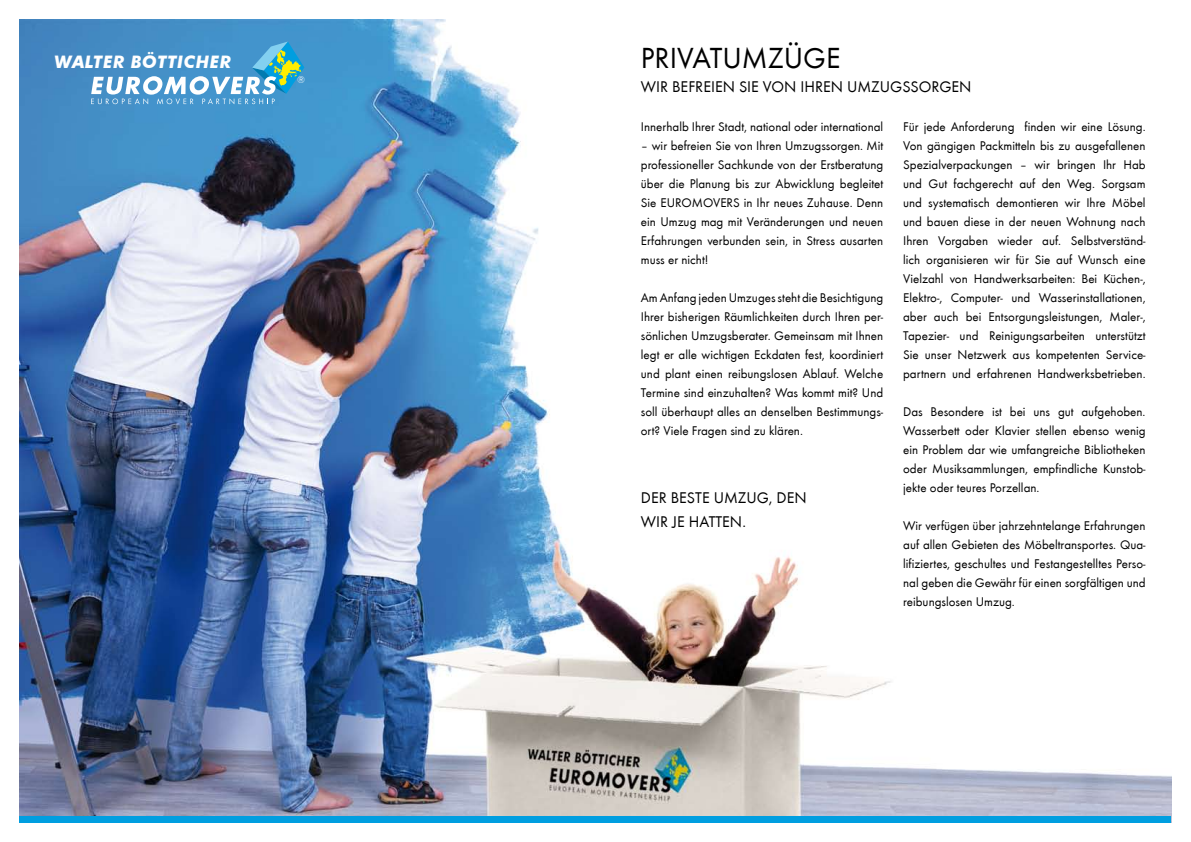
<style>
.page{position:relative;width:1191px;height:842px;background:#fff}
.page>*{position:absolute;margin:0;border:0;box-sizing:border-box;transform-origin:0 0}
.t1{font:30px "Futura T";color:#000}
.t2{font:italic 700 17.2px "Futura BT";letter-spacing:.03em;color:#fff}
.t3{font:16px/24px "Futura T";color:#000}
.t4{font:13px/19px "Futura T";color:#000;text-align:justify}
.t5{font:300 9.5px "Futura BT";color:#fff}
</style>
<div class="page">
<img style="left:20px;top:20px;width:1151px;height:796px">
<div style="left:20px;top:816px;width:1151px;height:6px;background:#009ee0"></div>
<svg style="left:91px;top:42px;width:213px;height:62px;background:#61a5cd"></svg>
<h2 class="t2" style="left:55px;top:52px;width:178px">WALTER BÖTTICHER</h2>
<p class="t5" style="left:297px;top:74px;width:9px">®</p>
<h1 class="t1" style="left:641px;top:41px;width:201px">Privatu mzüge</h1>
<p class="t3" style="left:641px;top:75px;width:332px">Wir befreien Sie von I hren Umzugssorgen</p>
<p class="t4" style="left:641px;top:117px;width:244px">I nnerhalb I hrer Stadt, national oder international</p>
<p class="t4" style="left:641px;top:136px;width:244px">– wir befreien Sie von I hren Umzugssorgen. Mit professioneller Sachkunde von der Erstberatung über die Planung bis zur Abwicklung begleitet Sie EUROMOVERS</p>
<p class="t4" style="left:641px;top:193px;width:244px;text-indent:103px">in I hr neues Zuhause. Denn ein Umzug mag mit Veränderungen und neuen Erfahrungen verbunden sein, in Stress ausarten muss er nicht!</p>
<p class="t4" style="left:641px;top:288px;width:244px">Am Anfang jeden Umzuges steht die Besichtigung I hrer bisherigen Räumlichkeiten durch I hren per&shy;sönlichen Umzugsberater. Gemeinsam mit I hnen legt er alle wichtigen Eckdaten fest, koordiniert und plant einen reibungslosen Ablauf. Welche Termine sind einzuhalten? Was kommt mit? Und soll überhaupt alles an denselben Bestimmungs&shy;ort? Viele Fragen sind zu klären.</p>
<p class="t3" style="left:641px;top:486px;width:167px">Der beste Umzug, den wir je hatten.</p>
<p class="t4" style="left:903px;top:117px;width:244px">Für jede Anforderung finden wir eine Lösung.<br>Von gängigen Packmitteln bis zu ausgefallenen Spezialverpackungen – wir bringen I hr Hab und Gut fachgerecht auf den Weg. Sorgsam und systematisch demontieren wir I hre Möbel und bauen diese in der neuen Wohnung nach I hren Vorgaben wieder auf. Selbstverständ&shy;lich organisieren wir für Sie auf Wunsch eine Vielzahl von H andwerksarbeiten: Bei Küchen-, Elektro-, Computer- und Wasserinstallationen, aber auch bei Entsorgungsleistungen, Maler-, Tapezier- und Reinigungsarbeiten unterstützt Sie unser N etzwerk aus kompetenten Service&shy;partnern und erfahrenen Handwerksbetrieben.</p>
<p class="t4" style="left:903px;top:403px;width:244px">Das Besondere ist bei uns gut aufgehoben.<br>Wasserbett oder Klavier stellen ebenso wenig ein Problem dar wie umfangreiche Bibliotheken oder Musiksammlungen, empfindliche Kunstob&shy;jekte oder teures Porzellan.</p>
<p class="t4" style="left:903px;top:517px;width:244px">Wir verfügen über jahrzehntelange Erfahrungen auf allen Gebieten des Möbeltransportes. Qua&shy;lifiziertes, geschultes und Festangestelltes Perso&shy;nal geben die Gewähr für einen sorgfältigen und reibungslosen Umzug.</p>
</div>
